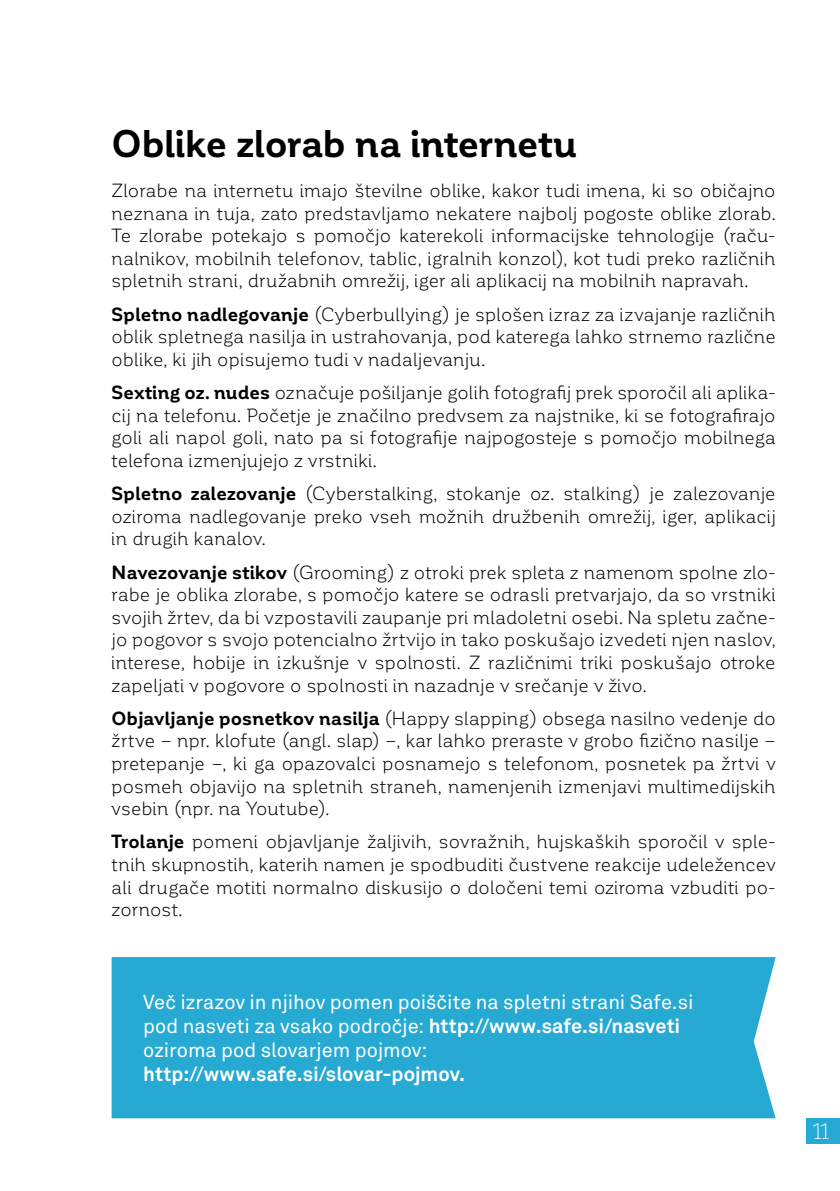
<style>
.page{position:relative;width:840px;height:1191px;background:#fff}
.page>*{position:absolute;margin:0;border:0;box-sizing:border-box;transform-origin:0 0}
.t1{font:700 38px "Corporative";color:#000}
.t2{font:300 22px "Corporative";color:#fff}
.t3{font:20px/24px "Akkurat Pro";letter-spacing:-.005em;color:#fff}
.t4{font:700 20px "Akkurat Pro";color:#fff}
.t5{font:18.8px/22.6px "Corporative";letter-spacing:.015em;color:#000;text-align:justify}
.s1{font-weight:700}
</style>
<div class="page">
<div style="left:805px;top:1118px;width:34px;height:26px;background:#26a9d2"></div>
<div style="left:111px;top:957px;width:664px;height:161px;background:#26a9d2"></div>
<h1 class="t1" style="left:111px;top:123px;width:466px">Oblike zlorab na internetu</h1>
<p class="t5" style="left:111px;top:179px;width:665px">Zlorabe na internetu imajo številne oblike, kakor tudi imena, ki so običajno neznana in tuja, zato predstavljamo nekatere najbolj pogoste oblike zlorab.<br>Te zlorabe potekajo s pomočjo katerekoli informacijske tehnologije (raču&shy;nalnikov, mobilnih telefonov, tablic, igralnih konzol), kot tudi preko različnih spletnih strani, družabnih omrežij, iger ali aplikacij na mobilnih napravah.</p>
<p class="t5" style="left:111px;top:303px;width:665px"><span class="s1">Spletno nadlegovanje</span> (Cyberbullying) je splošen izraz za izvajanje različnih oblik spletnega nasilja in ustrahovanja, pod katerega lahko strnemo različne oblike, ki jih opisujemo tudi v nadaljevanju.</p>
<p class="t5" style="left:111px;top:381px;width:665px"><span class="s1">Sexting oz. nudes</span> označuje pošiljanje golih fotografij prek sporočil ali aplika&shy;cij na telefonu. Početje je značilno predvsem za najstnike, ki se fotografirajo goli ali napol goli, nato pa si fotografije najpogosteje s pomočjo mobilnega telefona izmenjujejo z vrstniki.</p>
<p class="t5" style="left:111px;top:482px;width:665px"><span class="s1">Spletno zalezovanje</span> (Cyberstalking, stokanje oz. stalking) je zalezovanje oziroma nadlegovanje preko vseh možnih družbenih omrežij, iger, aplikacij in drugih kanalov.</p>
<p class="t5" style="left:111px;top:561px;width:665px"><span class="s1">Navezovanje stikov</span> (Grooming) z otroki prek spleta z namenom spolne zlo&shy;rabe je oblika zlorabe, s pomočjo katere se odrasli pretvarjajo, da so vrstniki svojih žrtev, da bi vzpostavili zaupanje pri mladoletni osebi. Na spletu začne&shy;jo pogovor s svojo potencialno žrtvijo in tako poskušajo izvedeti njen naslov, interese, hobije in izkušnje v spolnosti. Z različnimi triki poskušajo otroke zapeljati v pogovore o spolnosti in nazadnje v srečanje v živo.</p>
<p class="t5" style="left:111px;top:707px;width:665px"><span class="s1">Objavljanje posnetkov nasilja</span> (Happy slapping) obsega nasilno vedenje do žrtve – npr. klofute (angl. slap) –, kar lahko preraste v grobo fizično nasilje – pretepanje –, ki ga opazovalci posnamejo s telefonom, posnetek pa žrtvi v posmeh objavijo na spletnih straneh, namenjenih izmenjavi multimedijskih vsebin (npr. na Youtube).</p>
<p class="t5" style="left:111px;top:830px;width:665px"><span class="s1">Trolanje</span> pomeni objavljanje žaljivih, sovražnih, hujskaških sporočil v sple&shy;tnih skupnostih, katerih namen je spodbuditi čustvene reakcije udeležencev ali drugače motiti normalno diskusijo o določeni temi oziroma vzbuditi po&shy;zornost.</p>
<p class="t3" style="left:143px;top:990px;width:551px">Več izrazov in njihov pomen poiščite na spletni strani Safe.si pod nasveti za vsako področje: <span class="s1">http://www.safe.si/nasveti </span>oziroma pod slovarjem pojmov:</p>
<p class="t4" style="left:143px;top:1061px;width:323px">http://www.safe.si/slovar-pojmov.</p>
<p class="t2" style="left:812px;top:1119px;width:18px">11</p>
</div>
